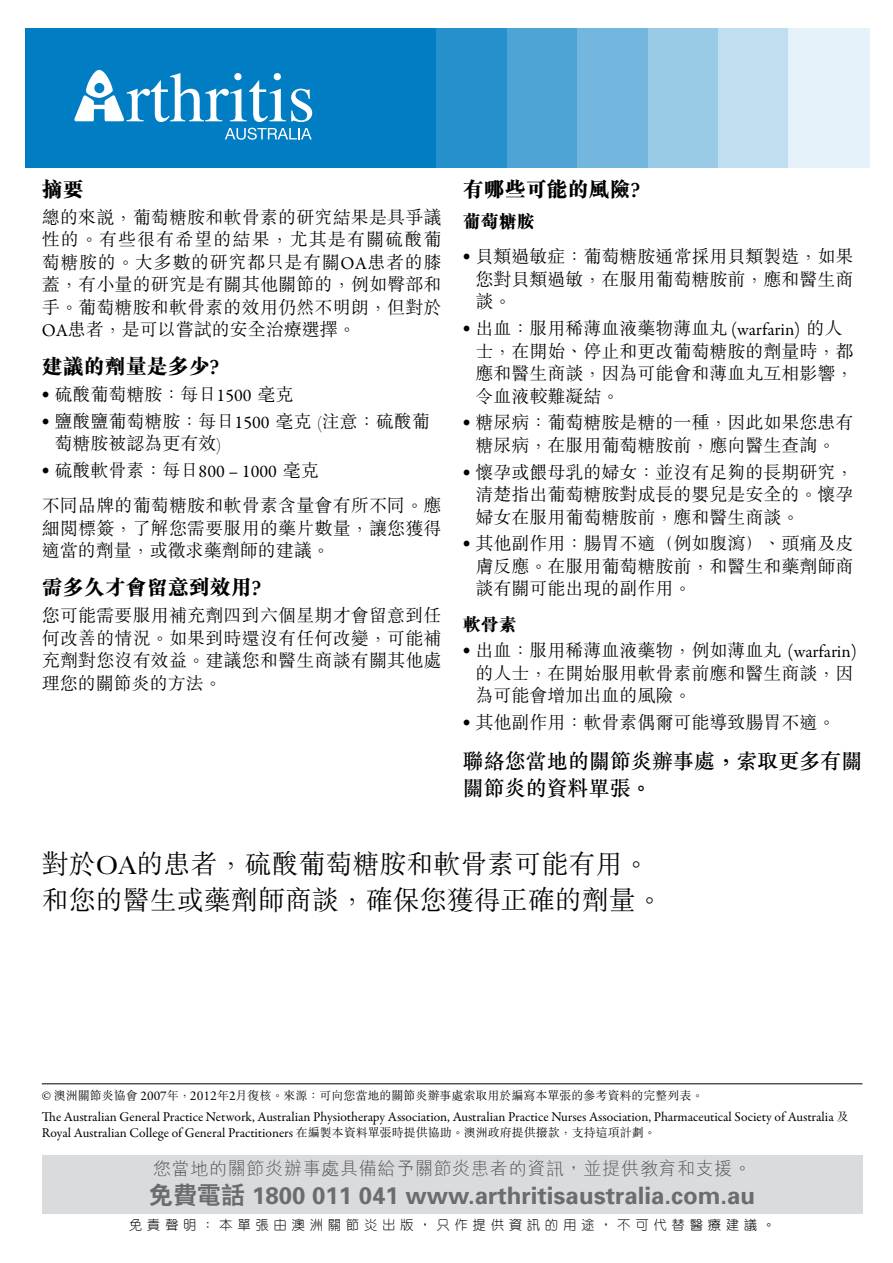
<style>
.page{position:relative;width:893px;height:1263px;background:#fff}
.page>*{position:absolute;margin:0;border:0;box-sizing:border-box;transform-origin:0 0}
.t1{font:300 27px/36px "M Sung";color:#000}
.t2{font:700 24px "Univers";color:#6b6c6e}
.t3{font:800 21px "M Sung";color:#000}
.t4{font:500 21px/27px "M Sung";color:#000}
.t5{font:300 18px/22.5px "M Sung";color:#000;text-align:justify}
.t6{font:300 18px "M Hei";letter-spacing:.04em;color:#525254}
.t7{font:800 18px "M Sung";color:#000}
.t8{font:13.5px/16.5px "Garamond Premr Pro";color:#000}
.t9{font:500 13.5px "C Yuen Semi";letter-spacing:.34em;color:#000}
.t10{font:13.5px "Adobe Garamond";color:#000}
.t11{font:300 12px "M Sung";color:#000}
.s1{font-family:"Garamond Premr Pro";font-weight:400}
.s2{font-family:"Garamond Premr Pro";font-weight:400;font-size:13.5px}
.s3{font-family:"M Sung";font-weight:300;font-size:12px}
.s4{font-family:"C Hei 2";font-weight:800}
</style>
<div class="page">
<div style="left:788px;top:19px;width:81px;height:153px;background:#e6f2f9"></div>
<div style="left:718px;top:19px;width:70px;height:153px;background:#bfdef0"></div>
<div style="left:647px;top:19px;width:71px;height:153px;background:#99cbe7"></div>
<div style="left:577px;top:19px;width:70px;height:153px;background:#73b7de"></div>
<div style="left:506px;top:19px;width:71px;height:153px;background:#4da4d5"></div>
<div style="left:436px;top:19px;width:70px;height:153px;background:#2690cc"></div>
<div style="left:25px;top:19px;width:411px;height:153px;background:#007dc3"></div>
<svg style="left:225px;top:128px;width:87px;height:12px"></svg>
<hr style="left:18px;top:168px;width:859px;height:4px;background:#fff">
<div style="left:18px;top:19px;width:859px;height:8px;background:#fff"></div>
<svg style="left:74px;top:70px;width:238px;height:52px"></svg>
<div style="left:42px;top:1155px;width:820px;height:58px;background:#dadbdc"></div>
<hr style="left:42px;top:1083px;width:820px;height:1px;background:#000">
<p class="t3" style="left:42px;top:178px;width:44px">摘要</p>
<p class="t5" style="left:42px;top:207px;width:401px">總的來說，葡萄糖胺和軟骨素的研究結果是具爭議性的。有些很有希望的結果，尤其是有關硫酸葡萄糖胺的。大多數的研究都只是有關<span class="s1">OA</span>患者的膝蓋，有小量的研究是有關其他關節的，例如臀部和手。葡萄糖胺和軟骨素的效用仍然不明朗，但對於<span class="s1">OA</span>患者，是可以嘗試的安全治療選擇。</p>
<p class="t3" style="left:42px;top:355px;width:179px">建議的劑量是多少?</p>
<p class="t5" style="left:42px;top:384px;width:253px"><sup>•</sup> 硫酸葡萄糖胺：每日<span class="s1">1500</span> 毫克</p>
<p class="t5" style="left:55px;top:411px;width:377px;text-indent:-13px"><sup>•</sup> 鹽酸鹽葡萄糖胺：每日<span class="s1">1500</span> 毫克 (注意：硫酸葡萄糖胺被認為更有效)</p>
<p class="t5" style="left:42px;top:454px;width:401px;line-height:35.2px"><sup>•</sup> 硫酸軟骨素：每日<span class="s1">800 – 1000</span> 毫克<br>不同品牌的葡萄糖胺和軟骨素含量會有所不同。應</p>
<p class="t5" style="left:42px;top:518px;width:401px">細閱標簽，了解您需要服用的藥片數量，讓您獲得適當的劑量，或徵求藥劑師的建議。</p>
<p class="t3" style="left:42px;top:576px;width:221px">需多久才會留意到效用?</p>
<p class="t5" style="left:42px;top:605px;width:401px">您可能需要服用補充劑四到六個星期才會留意到任何改善的情況。如果到時還沒有任何改變，可能補充劑對您沒有效益。建議您和醫生商談有關其他處理您的關節炎的方法。</p>
<p class="t3" style="left:463px;top:178px;width:179px">有哪些可能的風險?</p>
<p class="t7" style="left:463px;top:212px;width:73px">葡萄糖胺</p>
<p class="t5" style="left:476px;top:246px;width:380px;text-indent:-13px"><sup>•</sup> 貝類過敏症：葡萄糖胺通常採用貝類製造，如果您對貝類過敏，在服用葡萄糖胺前，應和醫生商談。</p>
<p class="t5" style="left:476px;top:318px;width:380px;text-align:left;text-indent:-13px"><sup>•</sup> 出血：服用稀薄血液藥物薄血丸 <span class="s1">(warfarin)</span> 的人士，在開始、停止和更改葡萄糖胺的劑量時，都應和醫生商談，因為可能會和薄血丸互相影響，令血液較難凝結。</p>
<p class="t5" style="left:463px;top:412px;width:392px;text-align:center"><sup>•</sup> 糖尿病：葡萄糖胺是糖的一種，因此如果您患有糖尿病，在服用葡萄糖胺前，應向醫生查詢。</p>
<p class="t5" style="left:476px;top:462px;width:380px;text-indent:-13px"><sup>•</sup> 懷孕或餵母乳的婦女：並沒有足夠的長期研究，清楚指出葡萄糖胺對成長的嬰兒是安全的。懷孕婦女在服用葡萄糖胺前，應和醫生商談。</p>
<p class="t5" style="left:476px;top:533px;width:380px;text-indent:-13px"><sup>•</sup> 其他副作用：腸胃不適（例如腹瀉）、頭痛及皮膚反應。在服用葡萄糖胺前，和醫生和藥劑師商談有關可能出現的副作用。</p>
<p class="t7" style="left:463px;top:614px;width:55px">軟骨素</p>
<p class="t5" style="left:476px;top:640px;width:383px;text-align:left;text-indent:-13px"><sup>•</sup> 出血：服用稀薄血液藥物，例如薄血丸 <span class="s1">(warfarin)</span>的人士，在開始服用軟骨素前應和醫生商談，因為可能會增加出血的風險。</p>
<p class="t5" style="left:463px;top:712px;width:374px"><sup>•</sup> 其他副作用：軟骨素偶爾可能導致腸胃不適。</p>
<p class="t4" style="left:463px;top:748px;width:401px">聯絡您當地的關節炎辦事處，索取更多有關關節炎的資料單張。</p>
<h1 class="t1" style="left:42px;top:847px;width:623px">對於OA的患者，硫酸葡萄糖胺和軟骨素可能有用。和您的醫生或藥劑師商談，確保您獲得正確的劑量。</h1>
<p class="t11" style="left:42px;top:1089px;width:150px"><span class="s2">©</span> 澳洲關節炎協會 <span class="s2">2007</span>年，</p>
<p class="t11" style="left:210px;top:1089px;width:495px"><span class="s2">0</span>年<span class="s2">2</span>月復核。來源：可向您當地的關節炎辦事處索取用於編寫本單張的參考資料的完整列表。</p>
<p class="t8" style="left:42px;top:1109px;width:808px">The Australian General Practice Network, Australian Physiotherapy Association, Australian Practice Nurses Association, Pharmaceutical Society of Australia <span class="s3">及<br></span>Royal Australian College of General Practitioners <span class="s3">在編製本資料單張時提供協助。澳洲政府提供撥款，支持這項計劃。</span></p>
<p class="t10" style="left:190px;top:1089px;width:28px">2012</p>
<p class="t6" style="left:153px;top:1159px;width:600px">您當地的關節炎辦事處具備給予關節炎患者的資訊，並提供教育和支援。</p>
<h2 class="t2" style="left:149px;top:1180px;width:607px"><span class="s4">免費電話</span> 1800 011 041 www.arthritisaustralia.com.au</h2>
<p class="t9" style="left:129px;top:1217px;width:648px">免責聲明：本單張由澳洲關節炎出版，只作提供資訊的用途，不可代替醫療建議。</p>
</div>
